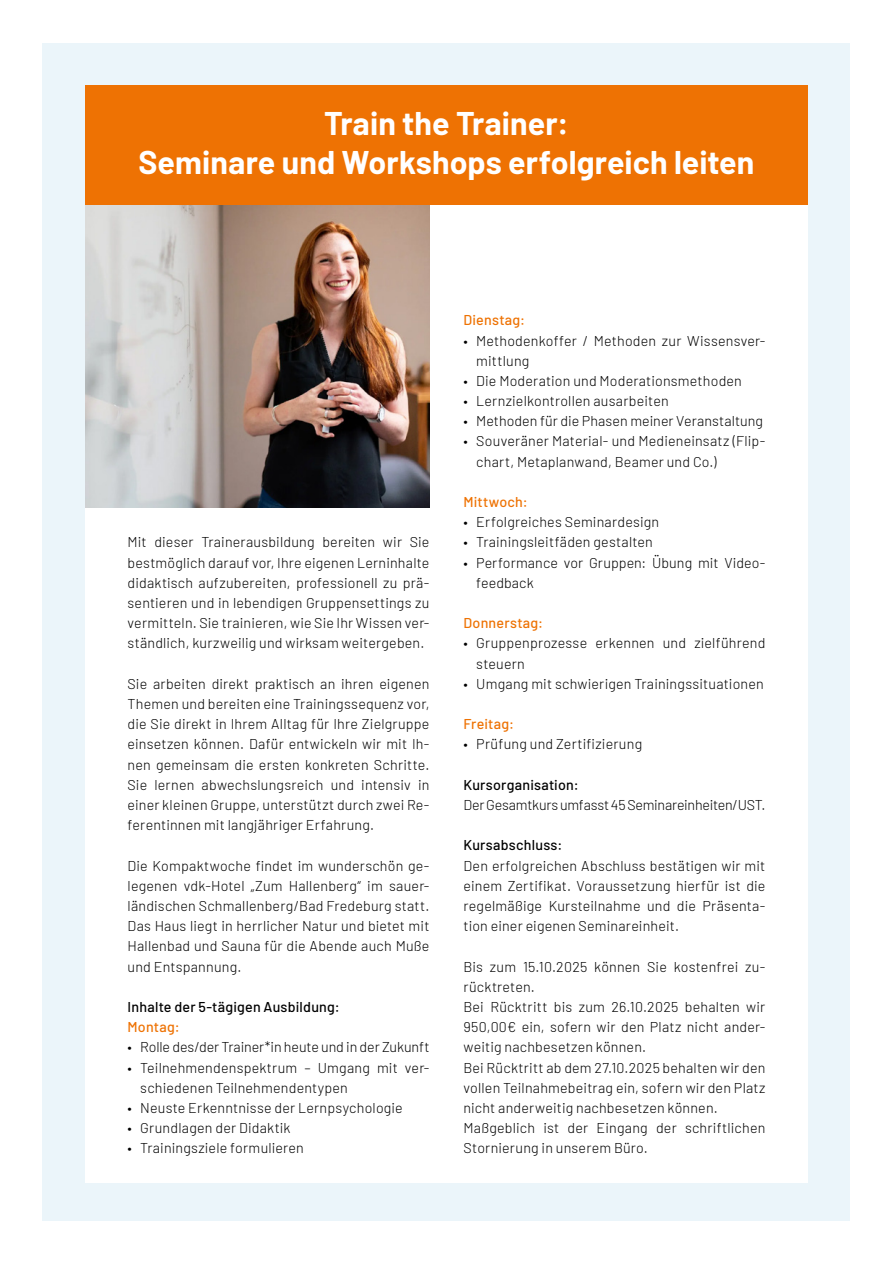
<style>
.page{position:relative;width:893px;height:1263px;background:#fff}
.page>*{position:absolute;margin:0;border:0;box-sizing:border-box;transform-origin:0 0}
.t1{font:700 32.1px/38.5px "Barlow";letter-spacing:.005em;color:#fff;text-align:center}
.t2{font:300 14.25px/20.2px "Barlow";letter-spacing:.01em;color:#000}
.t3{font:500 14.25px "Barlow";letter-spacing:.015em;color:#000}
.t4{font:500 14.25px "Barlow";letter-spacing:.015em;color:#ee7203}
.t5{font:300 14.25px "Barlow";letter-spacing:-.015em;color:#000}
.t6{font:300 14.25px "Barlow";letter-spacing:-.01em;color:#000}
</style>
<div class="page">
<div style="left:43px;top:43px;width:807px;height:1177px;background:#ebf5fa"></div>
<div style="left:85px;top:202px;width:723px;height:980px;background:#fff"></div>
<img style="left:85px;top:204px;width:344px;height:303px">
<div style="left:85px;top:85px;width:723px;height:119px;background:#ee7203"></div>
<h1 class="t1" style="left:139px;top:102px;width:617px">Train the Trainer:<br>Seminare und Workshops erfolgreich leiten</h1>
<p class="t2" style="left:128px;top:531px;width:303px;text-align:justify">Mit dieser Trainerausbildung bereiten wir Sie bestmöglich darauf vor, Ihre eigenen Lerninhalte didaktisch aufzubereiten, professionell zu prä&shy;sentieren und in lebendigen Gruppensettings zu vermitteln. Sie trainieren, wie Sie Ihr Wissen ver&shy;ständlich, kurzweilig und wirksam weitergeben.</p>
<p class="t2" style="left:128px;top:672px;width:303px;text-align:justify">Sie arbeiten direkt praktisch an ihren eigenen Themen und bereiten eine Trainingssequenz vor, die Sie direkt in Ihrem Alltag für Ihre Zielgruppe einsetzen können. Dafür entwickeln wir mit Ih&shy;nen gemeinsam die ersten konkreten Schritte.<br>Sie lernen abwechslungsreich und intensiv in einer kleinen Gruppe, unterstützt durch zwei Re&shy;ferentinnen mit langjähriger Erfahrung.</p>
<p class="t2" style="left:128px;top:854px;width:303px;text-align:justify">Die Kompaktwoche findet im wunderschön ge&shy;legenen vdk-Hotel „Zum Hallenberg“ im sauer&shy;ländischen Schmallenberg/Bad Fredeburg statt.<br>Das Haus liegt in herrlicher Natur und bietet mit Hallenbad und Sauna für die Abende auch Muße und Entspannung.</p>
<p class="t3" style="left:128px;top:996px;width:214px">Inhalte der 5-tägigen Ausbildung:</p>
<p class="t4" style="left:128px;top:1016px;width:54px">Montag:</p>
<p class="t6" style="left:128px;top:1037px;width:303px">• Rolle des/der Trainer*in heute und in der Zukunft</p>
<p class="t2" style="left:140px;top:1056px;width:291px;text-indent:-13px">• Teilnehmendenspektrum – Umgang mit ver&shy;schiedenen Teilnehmendentypen</p>
<p class="t2" style="left:128px;top:1096px;width:277px">• Neuste Erkenntnisse der Lernpsychologie</p>
<p class="t2" style="left:128px;top:1117px;width:165px">• Grundlagen der Didaktik</p>
<p class="t2" style="left:128px;top:1137px;width:178px">• Trainingsziele formulieren</p>
<p class="t4" style="left:463px;top:310px;width:63px">Dienstag:</p>
<p class="t2" style="left:476px;top:329px;width:291px;text-indent:-13px">• Methodenkoffer / Methoden zur Wissensver&shy;mittlung</p>
<p class="t2" style="left:463px;top:370px;width:280px">• Die Moderation und Moderationsmethoden</p>
<p class="t2" style="left:463px;top:390px;width:207px">• Lernzielkontrollen ausarbeiten</p>
<p class="t2" style="left:463px;top:410px;width:301px">• Methoden für die Phasen meiner Veranstaltung</p>
<p class="t2" style="left:476px;top:430px;width:291px;text-indent:-13px">• Souveräner Material- und Medieneinsatz (Flip&shy;chart, Metaplanwand, Beamer und Co.)</p>
<p class="t4" style="left:463px;top:492px;width:66px">Mittwoch:</p>
<p class="t2" style="left:463px;top:511px;width:197px">• Erfolgreiches Seminardesign</p>
<p class="t2" style="left:463px;top:531px;width:191px">• Trainingsleitfäden gestalten</p>
<p class="t2" style="left:476px;top:551px;width:291px;text-indent:-13px">• Performance vor Gruppen: Übung mit Video&shy;feedback</p>
<p class="t4" style="left:463px;top:613px;width:81px">Donnerstag:</p>
<p class="t2" style="left:476px;top:632px;width:291px;text-indent:-13px">• Gruppenprozesse erkennen und zielführend steuern</p>
<p class="t2" style="left:463px;top:672px;width:302px">• Umgang mit schwierigen Trainingssituationen</p>
<p class="t4" style="left:463px;top:714px;width:52px">Freitag:</p>
<p class="t2" style="left:463px;top:733px;width:180px">• Prüfung und Zertifizierung</p>
<p class="t3" style="left:463px;top:774px;width:117px">Kursorganisation:</p>
<p class="t5" style="left:463px;top:795px;width:303px">Der Gesamtkurs umfasst 45 Seminareinheiten/UST.</p>
<p class="t3" style="left:463px;top:835px;width:100px">Kursabschluss:</p>
<p class="t2" style="left:463px;top:854px;width:303px;text-align:justify">Den erfolgreichen Abschluss bestätigen wir mit einem Zertifikat. Voraussetzung hierfür ist die regelmäßige Kursteilnahme und die Präsenta&shy;tion einer eigenen Seminareinheit.</p>
<p class="t2" style="left:463px;top:955px;width:303px">Bis zum 15.10.2025 können Sie kostenfrei zu&shy;rücktreten.<br>Bei Rücktritt bis zum 26.10.2025 behalten wir 950,00€ ein, sofern wir den Platz nicht ander&shy;weitig nachbesetzen können.<br>Bei Rücktritt ab dem 27.10.2025 behalten wir den vollen Teilnahmebeitrag ein, sofern wir den Platz nicht anderweitig nachbesetzen können.<br>Maßgeblich ist der Eingang der schriftlichen Stornierung in unserem Büro.</p>
</div>
